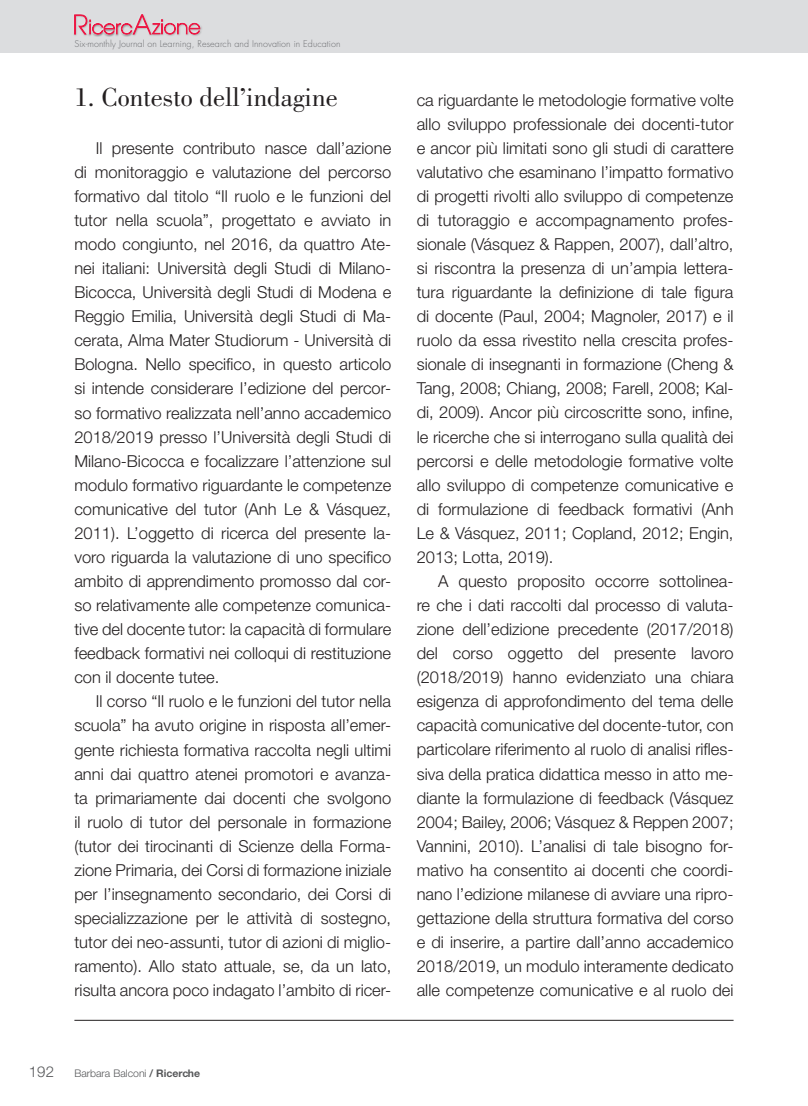
<style>
.page{position:relative;width:808px;height:1106px;background:#fff}
.page>*{position:absolute;margin:0;border:0;box-sizing:border-box;transform-origin:0 0}
.t1{font:27px "Bodoni";color:#231f20}
.t2{font:300 16.5px/24px "Helvetica Neue CE";color:#231f20;text-align:justify}
.t3{font:300 15px "Helvetica Neue CE";color:#57585a}
.t4{font:300 10.5px "Helvetica Neue CE";color:#57585a}
.t5{font:300 9px "Futura";letter-spacing:.01em;color:#6c6d70}
.s1{font-weight:500}
.s2{font-weight:700}
</style>
<div class="page">
<div style="left:0;top:0;width:808px;height:53px;background:#dcdddf"></div>
<hr style="left:74px;top:1020px;width:659px;height:1px;background:#231f20">
<div style="left:72px;top:14px;width:18px;height:23px;background:#231f20;opacity:.3"></div>
<div style="left:87px;top:18px;width:48px;height:19px;background:#231f20;opacity:.5"></div>
<div style="left:131px;top:13px;width:23px;height:24px;background:#231f20;opacity:.3"></div>
<div style="left:150px;top:18px;width:53px;height:19px;background:#231f20;opacity:.3"></div>
<svg style="left:74px;top:14px;width:126px;height:21px"></svg>
<p class="t5" style="left:74px;top:38px;width:268px">Six-monthly Journal on Learning, Research and Innovation in Education</p>
<h1 class="t1" style="left:74px;top:82px;width:265px">1. Contesto dell’indagine</h1>
<p class="t2" style="left:74px;top:136px;width:318px;text-indent:21px">Il presente contributo nasce dall’azione di monitoraggio e valutazione del percorso formativo dal titolo “Il ruolo e le funzioni del tutor nella scuola”, progettato e avviato in modo congiunto, nel 2016, da quattro Ate&shy;nei italiani: Università degli Studi di Milano-Bicocca, Università degli Studi di Modena e Reggio Emilia, Università degli Studi di Ma&shy;cerata, Alma Mater Studiorum - Università di Bologna. Nello specifico, in questo articolo si intende considerare l’edizione del percor&shy;so formativo realizzata nell’anno accademico 2018/2019 presso l’Università degli Studi di Milano-Bicocca e focalizzare l’attenzione sul modulo formativo riguardante le competenze comunicative del tutor (Anh Le &amp; Vásquez, 2011). L’oggetto di ricerca del presente la&shy;voro riguarda la valutazione di uno specifico ambito di apprendimento promosso dal cor&shy;so relativamente alle competenze comunica&shy;tive del docente tutor: la capacità di formulare feedback formativi nei colloqui di restituzione con il docente tutee.</p>
<p class="t2" style="left:74px;top:689px;width:318px;text-indent:21px">Il corso “Il ruolo e le funzioni del tutor nella scuola” ha avuto origine in risposta all’emer&shy;gente richiesta formativa raccolta negli ultimi anni dai quattro atenei promotori e avanza&shy;ta primariamente dai docenti che svolgono il ruolo di tutor del personale in formazione (tutor dei tirocinanti di Scienze della Forma&shy;zione Primaria, dei Corsi di formazione iniziale per l’insegnamento secondario, dei Corsi di specializzazione per le attività di sostegno, tutor dei neo-assunti, tutor di azioni di miglio&shy;ramento). Allo stato attuale, se, da un lato, risulta ancora poco indagato l’ambito di ricer-</p>
<p class="t2" style="left:417px;top:88px;width:318px">ca riguardante le metodologie formative volte allo sviluppo professionale dei docenti-tutor e ancor più limitati sono gli studi di carattere valutativo che esaminano l’impatto formativo di progetti rivolti allo sviluppo di competenze di tutoraggio e accompagnamento profes&shy;sionale (Vásquez &amp; Rappen, 2007), dall’altro, si riscontra la presenza di un’ampia lettera&shy;tura riguardante la definizione di tale figura di docente (Paul, 2004; Magnoler, 2017) e il ruolo da essa rivestito nella crescita profes&shy;sionale di insegnanti in formazione (Cheng &amp; Tang, 2008; Chiang, 2008; Farell, 2008; Kal&shy;di, 2009). Ancor più circoscritte sono, infine, le ricerche che si interrogano sulla qualità dei percorsi e delle metodologie formative volte allo sviluppo di competenze comunicative e di formulazione di feedback formativi (Anh Le &amp; Vásquez, 2011; Copland, 2012; Engin, 2013; Lotta, 2019).</p>
<p class="t2" style="left:417px;top:569px;width:318px;text-indent:21px">A questo proposito occorre sottolinea&shy;re che i dati raccolti dal processo di valuta&shy;zione dell’edizione precedente (2017/2018) del corso oggetto del presente lavoro (2018/2019) hanno evidenziato una chiara esigenza di approfondimento del tema delle capacità comunicative del docente-tutor, con particolare riferimento al ruolo di analisi rifles&shy;siva della pratica didattica messo in atto me&shy;diante la formulazione di feedback (Vásquez 2004; Bailey, 2006; Vásquez &amp; Reppen 2007; Vannini, 2010). L’analisi di tale bisogno for&shy;mativo ha consentito ai docenti che coordi&shy;nano l’edizione milanese di avviare una ripro&shy;gettazione della struttura formativa del corso e di inserire, a partire dall’anno accademico 2018/2019, un modulo interamente dedicato alle competenze comunicative e al ruolo dei</p>
<p class="t3" style="left:29px;top:1062px;width:27px">192</p>
<p class="t4" style="left:74px;top:1067px;width:127px">Barbara Balconi <span class="s1">/</span> <span class="s2">Ricerche</span></p>
</div>
